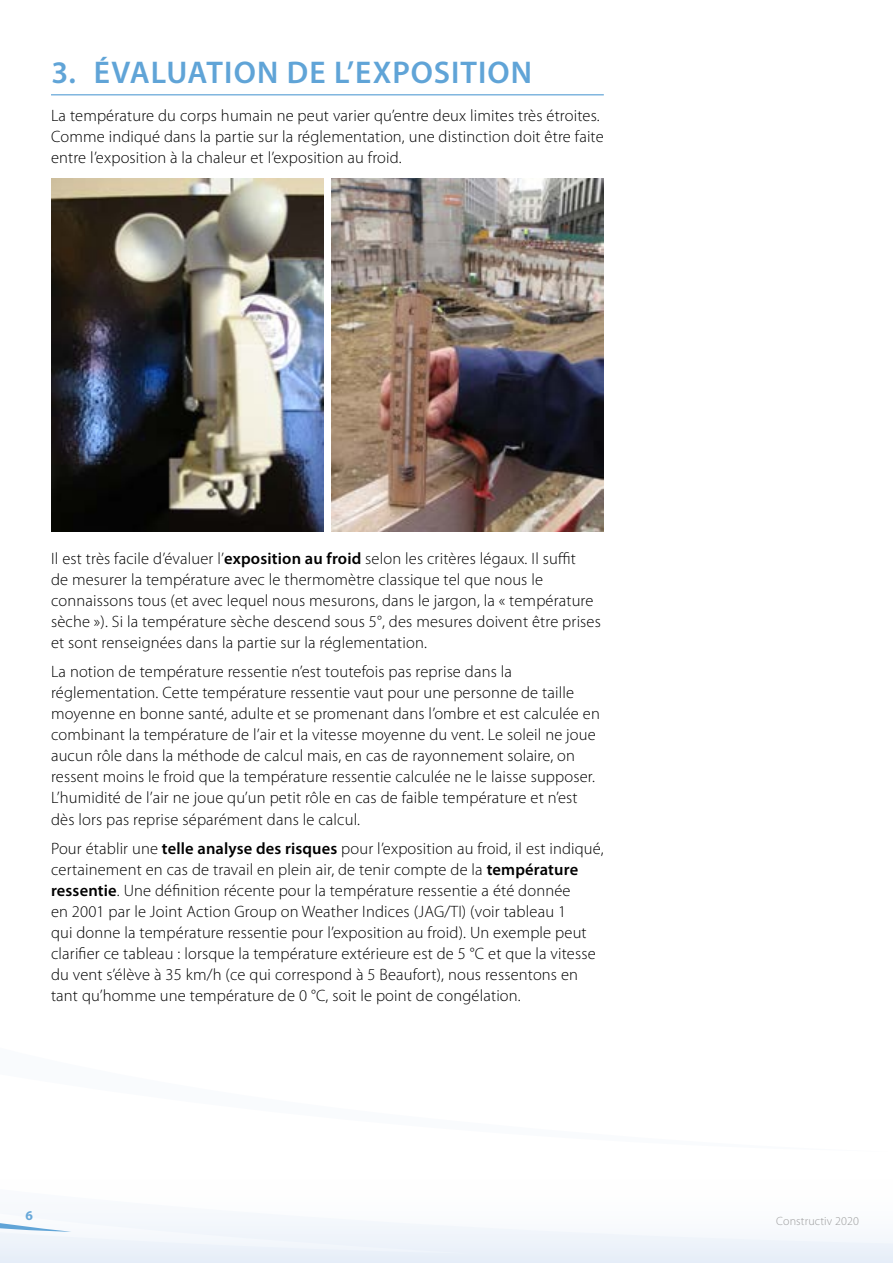
<style>
.page{position:relative;width:893px;height:1263px;background:#fff}
.page>*{position:absolute;margin:0;border:0;box-sizing:border-box;transform-origin:0 0}
.t1{font:600 31.5px "Myriad Pro";letter-spacing:.03em;color:#60a4d7}
.t2{font:300 16.5px/21px "Myriad Pro";letter-spacing:.01em;color:#000}
.t3{font:700 13.5px "Myriad Pro";color:#60a4d7}
.t4{font:300 12px "Myriad Pro";letter-spacing:.01em;color:#9c9c9d}
.s1{font-weight:600}
</style>
<div class="page">
<svg style="left:0;top:1219px;width:893px;height:44px;fill:#eff4fa"></svg>
<svg style="left:0;top:1219px;width:71px;height:13px"></svg>
<hr style="left:51px;top:94px;width:553px;height:1px;background:#60a4d7">
<img style="left:51px;top:179px;width:272px;height:352px">
<img style="left:332px;top:179px;width:272px;height:352px">
<h1 class="t1" style="left:51px;top:55px;width:482px">3. ÉVALUATION DE L’EXPOSITION</h1>
<p class="t2" style="left:51px;top:105px;width:554px">La température du corps humain ne peut varier qu’entre deux limites très étroites.<br>Comme indiqué dans la partie sur la réglementation, une distinction doit être faite entre l’exposition à la chaleur et l’exposition au froid.</p>
<p class="t2" style="left:51px;top:548px;width:551px">Il est très facile d’évaluer l’<span class="s1">exposition au froid</span> selon les critères légaux. Il suffit<br>de mesurer la température avec le thermomètre classique tel que nous le connaissons tous (et avec lequel nous mesurons, dans le jargon, la « température sèche »). Si la température sèche descend sous 5°, des mesures doivent être prises et sont renseignées dans la partie sur la réglementation.</p>
<p class="t2" style="left:51px;top:662px;width:550px">La notion de température ressentie n’est toutefois pas reprise dans la réglementation. Cette température ressentie vaut pour une personne de taille moyenne en bonne santé, adulte et se promenant dans l’ombre et est calculée en combinant la température de l’air et la vitesse moyenne du vent. Le soleil ne joue aucun rôle dans la méthode de calcul mais, en cas de rayonnement solaire, on ressent moins le froid que la température ressentie calculée ne le laisse supposer.<br>L’humidité de l’air ne joue qu’un petit rôle en cas de faible température et n’est dès lors pas reprise séparément dans le calcul.</p>
<p class="t2" style="left:51px;top:838px;width:554px">Pour établir une <span class="s1">telle analyse des risques</span> pour l’exposition au froid, il est indiqué, certainement en cas de travail en plein air, de tenir compte de la <span class="s1">température ressentie</span>. Une définition récente pour la température ressentie a été donnée<br>en 2001 par le Joint Action Group on Weather Indices (JAG/TI) (voir tableau 1<br>qui donne la température ressentie pour l’exposition au froid). Un exemple peut clarifier ce tableau : lorsque la température extérieure est de 5 °C et que la vitesse du vent s’élève à 35 km/h (ce qui correspond à 5 Beaufort), nous ressentons en tant qu’homme une température de 0 °C, soit le point de congélation.</p>
<p class="t3" style="left:26px;top:1208px;width:9px">6</p>
<p class="t4" style="left:776px;top:1214px;width:84px">Constructiv 2020</p>
</div>
